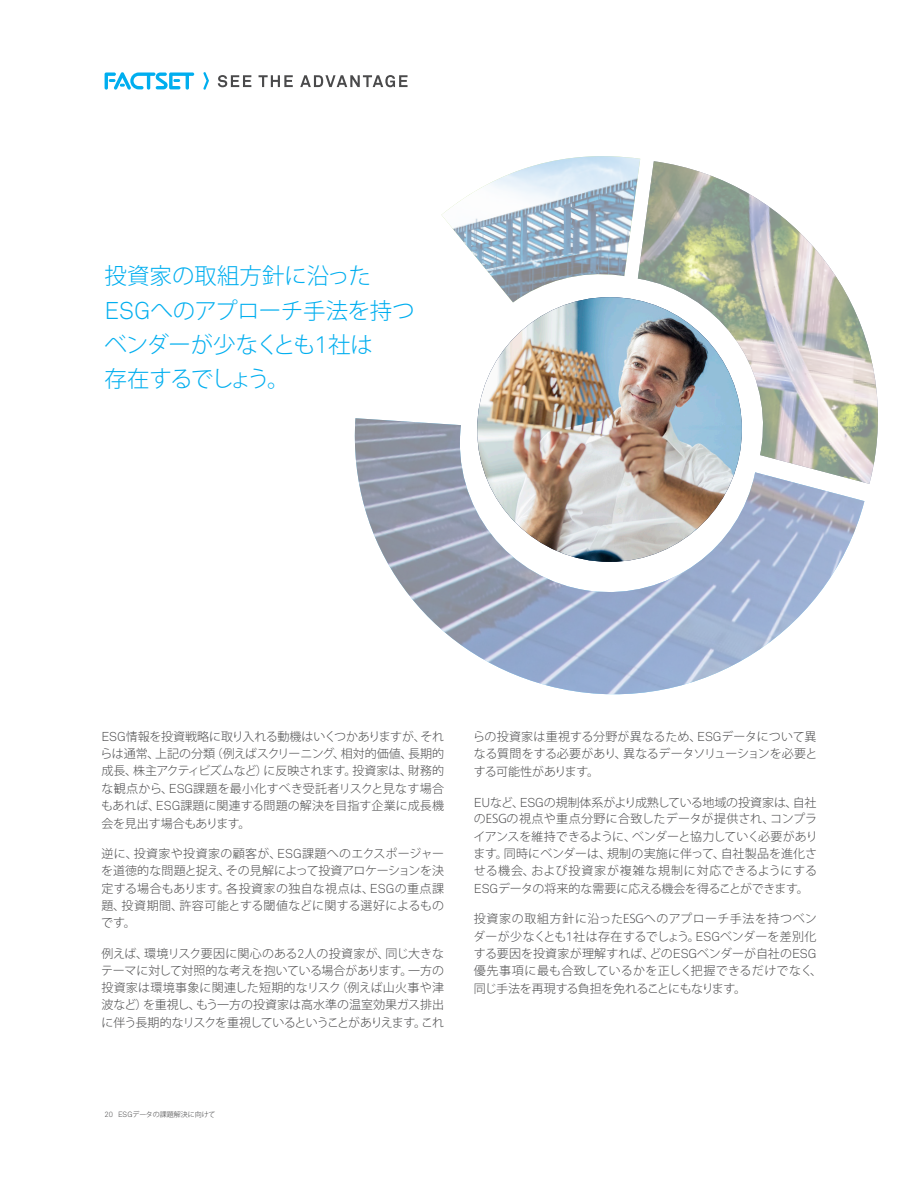
<style>
.page{position:relative;width:918px;height:1188px;background:#fff}
.page>*{position:absolute;margin:0;border:0;box-sizing:border-box;transform-origin:0 0}
.body{font:300 22.5px/34.5px "Koz Go Pro";letter-spacing:-.02em;color:#00aeef}
.b_head{font:300 12px/17.2px "Koz Go Pro";color:#4a4a4b;text-align:justify}
.t1{font:300 7.05px "Koz Go Pro";color:#3e3e3f}
.s1{font-family:"Akkurat Light Pro";font-weight:400;font-size:24px}
.s2{font-family:"Akkurat Pro";font-size:12.75px}
.s3{font-family:"Akkurat Pro";font-size:7.5px}
</style>
<div class="page">
<svg style="left:218px;top:75px;width:33px;height:12px"></svg>
<svg style="left:259px;top:75px;width:34px;height:12px"></svg>
<svg style="left:300px;top:75px;width:108px;height:12px"></svg>
<svg style="left:105px;top:72px;width:89px;height:18px"></svg>
<svg style="left:203px;top:72px;width:6px;height:18px"></svg>
<img style="left:441px;top:156px;width:199px;height:146px">
<img style="left:354px;top:418px;width:510px;height:277px">
<img style="left:638px;top:161px;width:240px;height:323px">
<img style="left:477px;top:297px;width:265px;height:265px;border-radius:132px">
<p class="body" style="left:105px;top:258px;width:312px">投資家の取組方針に沿った<br><span class="s1">ESG</span>へのアプローチ手法を持つベンダーが少なくとも<span class="s1">1</span>社は<br>存在するでしょう。</p>
<p class="b_head" style="left:101px;top:728px;width:345px"><span class="s2">ESG</span>情報を投資戦略に取り入れる動機はいくつかありますが、それらは通常、上記の分類（例えばスクリーニング、相対的価値、長期的成長、株主アクティビズムなど）に反映されます。投資家は、財務的な観点から、<span class="s2">ESG</span>課題を最小化すべき受託者リスクと見なす場合もあれば、<span class="s2">ESG</span>課題に関連する問題の解決を目指す企業に成長機会を見出す場合もあります。</p>
<p class="b_head" style="left:101px;top:845px;width:345px">逆に、投資家や投資家の顧客が、<span class="s2">ESG</span>課題へのエクスポージャーを道徳的な問題と捉え、その見解によって投資アロケーションを決定する場合もあります。各投資家の独自な視点は、<span class="s2">ESG</span>の重点課題、投資期間、許容可能とする閾値などに関する選好によるものです。</p>
<p class="b_head" style="left:101px;top:945px;width:344px">例えば、環境リスク要因に関心のある<span class="s2">2</span>人の投資家が、同じ大きなテーマに対して対照的な考えを抱いている場合があります。一方の投資家は環境事象に関連した短期的なリスク（例えば山火事や津波など）を重視し、もう一方の投資家は高水準の温室効果ガス排出に伴う長期的なリスクを重視しているということがありえます。これ</p>
<p class="b_head" style="left:473px;top:728px;width:346px">らの投資家は重視する分野が異なるため、<span class="s2">ESG</span>データについて異なる質問をする必要があり、異なるデータソリューションを必要とする可能性があります。</p>
<p class="b_head" style="left:473px;top:794px;width:346px"><span class="s2">EU</span>など、<span class="s2">ESG</span>の規制体系がより成熟している地域の投資家は、自社のESGの視点や重点分野に合致したデータが提供され、コンプライアンスを維持できるように、ベンダーと協力していく必要があります。同時にベンダーは、規制の実施に伴って、自社製品を進化させる機会、および投資家が複雑な規制に対応できるようにする<span class="s2">ESG</span>データの将来的な需要に応える機会を得ることができます。</p>
<p class="b_head" style="left:473px;top:910px;width:351px;text-align:left">投資家の取組方針に沿ったESGへのアプローチ手法を持つベンダーが少なくとも<span class="s2">1</span>社は存在するでしょう。<span class="s2">ESG</span>ベンダーを差別化する要因を投資家が理解すれば、どの<span class="s2">ESG</span>ベンダーが自社の<span class="s2">ESG</span>優先事項に最も合致しているかを正しく把握できるだけでなく、同じ手法を再現する負担を免れることにもなります。</p>
<p class="t1" style="left:105px;top:1110px;width:113px"><span class="s3">20 ESG</span>データの課題解決に向けて</p>
</div>
